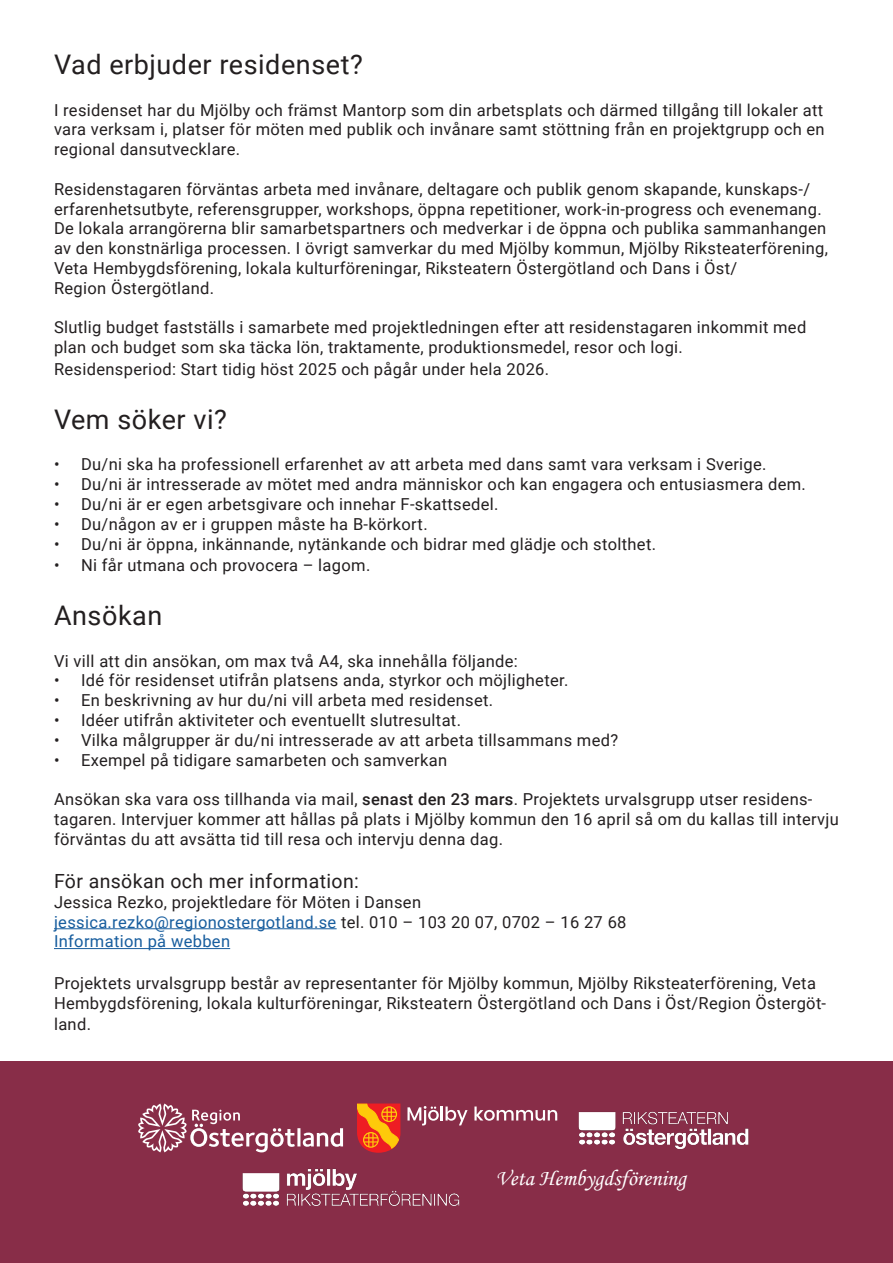
<style>
.page{position:relative;width:893px;height:1263px;background:#fff}
.page>*{position:absolute;margin:0;border:0;box-sizing:border-box;transform-origin:0 0}
.t1{font:27px "Roboto";letter-spacing:.02em;color:#231f20}
.t2{font:22.5px "Monotype Corsiva";color:#fff}
.t3{font:19.5px "Roboto";letter-spacing:.02em;color:#231f20}
.t4{font:16.5px/19.8px "Roboto";letter-spacing:.02em;color:#231f20}
.t5{font:16.5px "Roboto";letter-spacing:.02em;color:#175d9e}
.s1{font-weight:500}
.s2{color:#231f20}
</style>
<div class="page">
<div style="left:0;top:1061px;width:893px;height:202px;background:#882d48"></div>
<img style="left:242px;top:1168px;width:218px;height:38px">
<svg style="left:357px;top:1103px;width:44px;height:50px"></svg>
<svg style="left:474px;top:1106px;width:83px;height:15px"></svg>
<svg style="left:407px;top:1106px;width:61px;height:19px"></svg>
<img style="left:578px;top:1111px;width:171px;height:39px">
<svg style="left:138px;top:1103px;width:205px;height:49px"></svg>
<hr style="left:54px;top:928px;width:283px;height:1px;background:#175d9e">
<hr style="left:54px;top:948px;width:176px;height:1px;background:#175d9e">
<p class="t1" style="left:54px;top:46px;width:310px">Vad erbjuder residenset?</p>
<p class="t4" style="left:54px;top:99px;width:772px;text-align:justify">I residenset har du Mjölby och främst Mantorp som din arbetsplats och därmed tillgång till lokaler att vara verksam i, platser för möten med publik och invånare samt stöttning från en projektgrupp och en regional dansutvecklare.</p>
<p class="t4" style="left:54px;top:178px;width:776px">Residenstagaren förväntas arbeta med invånare, deltagare och publik genom skapande, kunskaps-/ erfarenhetsutbyte, referensgrupper, workshops, öppna repetitioner, work-in-progress och evenemang.<br>De lokala arrangörerna blir samarbetspartners och medverkar i de öppna och publika sammanhangen av den konstnärliga processen. I övrigt samverkar du med Mjölby kommun, Mjölby Riksteaterförening, Veta Hembygdsförening, lokala kulturföreningar, Riksteatern Östergötland och Dans i Öst/<br>Region Östergötland.</p>
<p class="t4" style="left:54px;top:317px;width:754px">Slutlig budget fastställs i samarbete med projektledningen efter att residenstagaren inkommit med plan och budget som ska täcka lön, traktamente, produktionsmedel, resor och logi.</p>
<p class="t4" style="left:54px;top:358px;width:497px">Residensperiod: Start tidig höst 2025 och pågår under hela 2026.</p>
<p class="t1" style="left:54px;top:400px;width:174px">Vem söker vi?</p>
<p class="t4" style="left:54px;top:454px;width:714px">• Du/ni ska ha professionell erfarenhet av att arbeta med dans samt vara verksam i Sverige.</p>
<p class="t4" style="left:54px;top:474px;width:753px">• Du/ni är intresserade av mötet med andra människor och kan engagera och entusiasmera dem.</p>
<p class="t4" style="left:54px;top:493px;width:446px">• Du/ni är er egen arbetsgivare och innehar F-skattsedel.</p>
<p class="t4" style="left:54px;top:513px;width:375px">• Du/någon av er i gruppen måste ha B-körkort.</p>
<p class="t4" style="left:54px;top:533px;width:604px">• Du/ni är öppna, inkännande, nytänkande och bidrar med glädje och stolthet.</p>
<p class="t4" style="left:54px;top:555px;width:318px">• Ni får utmana och provocera – lagom.</p>
<p class="t1" style="left:54px;top:597px;width:110px">Ansökan</p>
<p class="t4" style="left:54px;top:650px;width:465px">Vi vill att din ansökan, om max två A4, ska innehålla följande:</p>
<p class="t4" style="left:54px;top:670px;width:516px">• Idé för residenset utifrån platsens anda, styrkor och möjligheter.</p>
<p class="t4" style="left:54px;top:690px;width:441px">• En beskrivning av hur du/ni vill arbeta med residenset.</p>
<p class="t4" style="left:54px;top:709px;width:409px">• Idéer utifrån aktiviteter och eventuellt slutresultat.</p>
<p class="t4" style="left:54px;top:729px;width:566px">• Vilka målgrupper är du/ni intresserade av att arbeta tillsammans med?</p>
<p class="t4" style="left:54px;top:749px;width:395px">• Exempel på tidigare samarbeten och samverkan</p>
<p class="t4" style="left:54px;top:789px;width:786px">Ansökan ska vara oss tillhanda via mail, <span class="s1">senast den 23 mars</span>. Projektets urvalsgrupp utser residens&shy;tagaren. Intervjuer kommer att hållas på plats i Mjölby kommun den 16 april så om du kallas till intervju förväntas du att avsätta tid till resa och intervju denna dag.</p>
<p class="t3" style="left:54px;top:867px;width:306px">För ansökan och mer information:</p>
<p class="t4" style="left:54px;top:891px;width:369px">Jessica Rezko, projektledare för Möten i Dansen</p>
<p class="t5" style="left:54px;top:910px;width:574px">jessica.rezko@regionostergotland.se <span class="s2">tel. 010 – 103 20 07, 0702 – 16 27 68</span></p>
<p class="t5" style="left:54px;top:930px;width:178px">Information på webben</p>
<p class="t4" style="left:54px;top:972px;width:774px">Projektets urvalsgrupp består av representanter för Mjölby kommun, Mjölby Riksteaterförening, Veta<br>Hembygdsförening, lokala kulturföreningar, Riksteatern Östergötland och Dans i Öst/Region Östergöt-</p>
<p class="t4" style="left:54px;top:1014px;width:39px">land.</p>
<p class="t2" style="left:495px;top:1164px;width:192px">Veta Hembygdsförening</p>
</div>
